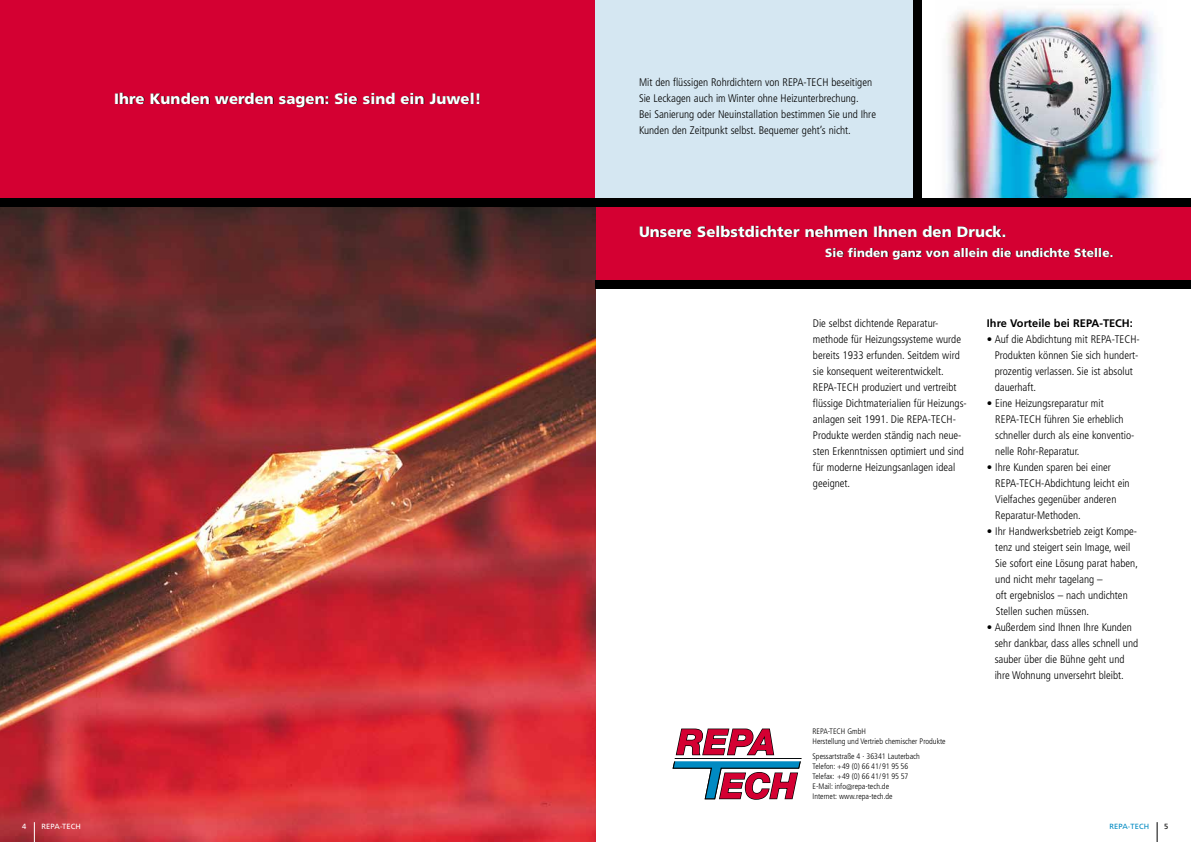
<style>
.page{position:relative;width:1191px;height:842px;background:#fff}
.page>*{position:absolute;margin:0;border:0;box-sizing:border-box;transform-origin:0 0}
.t1{font:900 15px "Frutiger";color:#fff}
.t2{font:900 12px "Frutiger";color:#fff}
.t3{font:300 condensed 11px/16px "Frutiger";color:#000}
.t4{font:700 11px "Frutiger";color:#000}
.t5{font:300 condensed 8px/10px "Frutiger";color:#000}
.t6{font:7.5px "Frutiger";letter-spacing:.015em;color:#fff}
.t7{font:7.5px "Frutiger";letter-spacing:.015em;color:#008ac2}
.t8{font:7.5px "Frutiger";color:#000}
</style>
<div class="page">
<img style="left:946px;top:9px;width:213px;height:189px">
<div style="left:0;top:0;width:595px;height:198px;background:#d40032"></div>
<div style="left:595px;top:207px;width:596px;height:74px;background:#d40032"></div>
<img style="left:0;top:207px;width:595px;height:635px">
<svg style="left:34px;top:822px;width:1px;height:20px"></svg>
<div style="left:595px;top:0;width:318px;height:198px;background:#d5e7f2"></div>
<div style="left:913px;top:0;width:8px;height:198px;background:#000"></div>
<div style="left:595px;top:281px;width:596px;height:8px;background:#000"></div>
<svg style="left:1156px;top:822px;width:1px;height:20px"></svg>
<svg style="left:672px;top:728px;width:130px;height:72px"></svg>
<div style="left:0;top:198px;width:1191px;height:9px;background:#000"></div>
<h1 class="t1" style="left:114px;top:89px;width:369px">Ihre Kunden werden sagen: Sie sind ein Juwel!</h1>
<p class="t6" style="left:22px;top:821px;width:6px">4</p>
<p class="t6" style="left:41px;top:821px;width:41px">REPA-TECH</p>
<p class="t3" style="left:639px;top:74px;width:238px">Mit den flüssigen Rohrdichtern von REPA-TECH beseitigen Sie Leckagen auch im Winter ohne Heizunterbrechung.<br>Bei Sanierung oder Neuinstallation bestimmen Sie und Ihre Kunden den Zeitpunkt selbst. Bequemer geht’s nicht.</p>
<h1 class="t1" style="left:639px;top:223px;width:369px">Unsere Selbstdichter nehmen Ihnen den Druck.</h1>
<p class="t2" style="left:825px;top:245px;width:290px">Sie finden ganz von allein die undichte Stelle.</p>
<p class="t3" style="left:813px;top:315px;width:155px">Die selbst dichtende Reparatur&shy;methode für Heizungssysteme wurde bereits 1933 erfunden. Seitdem wird sie konsequent weiterentwickelt.<br>REPA-TECH produziert und vertreibt flüssige Dichtmaterialien für Heizungs&shy;anlagen seit 1991. Die REPA-TECH-Produkte werden ständig nach neue&shy;sten Erkenntnissen optimiert und sind für moderne Heizungsanlagen ideal geeignet.</p>
<p class="t4" style="left:987px;top:316px;width:148px">Ihre Vorteile bei REPA-TECH:</p>
<p class="t3" style="left:994px;top:331px;width:147px;text-indent:-8px">• Auf die Abdichtung mit REPA-TECH-<br>Produkten können Sie sich hundert&shy;prozentig verlassen. Sie ist absolut dauerhaft.</p>
<p class="t3" style="left:995px;top:395px;width:141px;text-indent:-8px">• Eine Heizungsreparatur mit<br>REPA-TECH führen Sie erheblich schneller durch als eine konventio&shy;nelle Rohr-Reparatur.</p>
<p class="t3" style="left:995px;top:459px;width:136px;text-indent:-8px">• Ihre Kunden sparen bei einer<br>REPA-TECH-Abdichtung leicht ein<br>Vielfaches gegenüber anderen<br>Reparatur-Methoden.</p>
<p class="t3" style="left:995px;top:523px;width:144px;text-indent:-8px">• Ihr Handwerksbetrieb zeigt Kompe&shy;tenz und steigert sein Image, weil<br>Sie sofort eine Lösung parat haben, und nicht mehr tagelang –<br>oft ergebnislos – nach undichten<br>Stellen suchen müssen.</p>
<p class="t3" style="left:994px;top:619px;width:145px;text-indent:-8px">• Außerdem sind Ihnen Ihre Kunden sehr dankbar, dass alles schnell und sauber über die Bühne geht und ihre Wohnung unversehrt bleibt.</p>
<p class="t5" style="left:812px;top:726px;width:135px">REPA-TECH GmbH<br>Herstellung und Vertrieb chemischer Produkte</p>
<p class="t5" style="left:812px;top:751px;width:109px">Spessartstraße 4 · 36341 Lauterbach<br>Telefon: +49 (0) 66 41/91 95 56<br>Telefax: +49 (0) 66 41/91 95 57<br>E-Mail: info@repa-tech.de<br>Internet: www.repa-tech.de</p>
<p class="t7" style="left:1109px;top:821px;width:41px">REPA-TECH</p>
<p class="t8" style="left:1164px;top:821px;width:6px">5</p>
</div>
